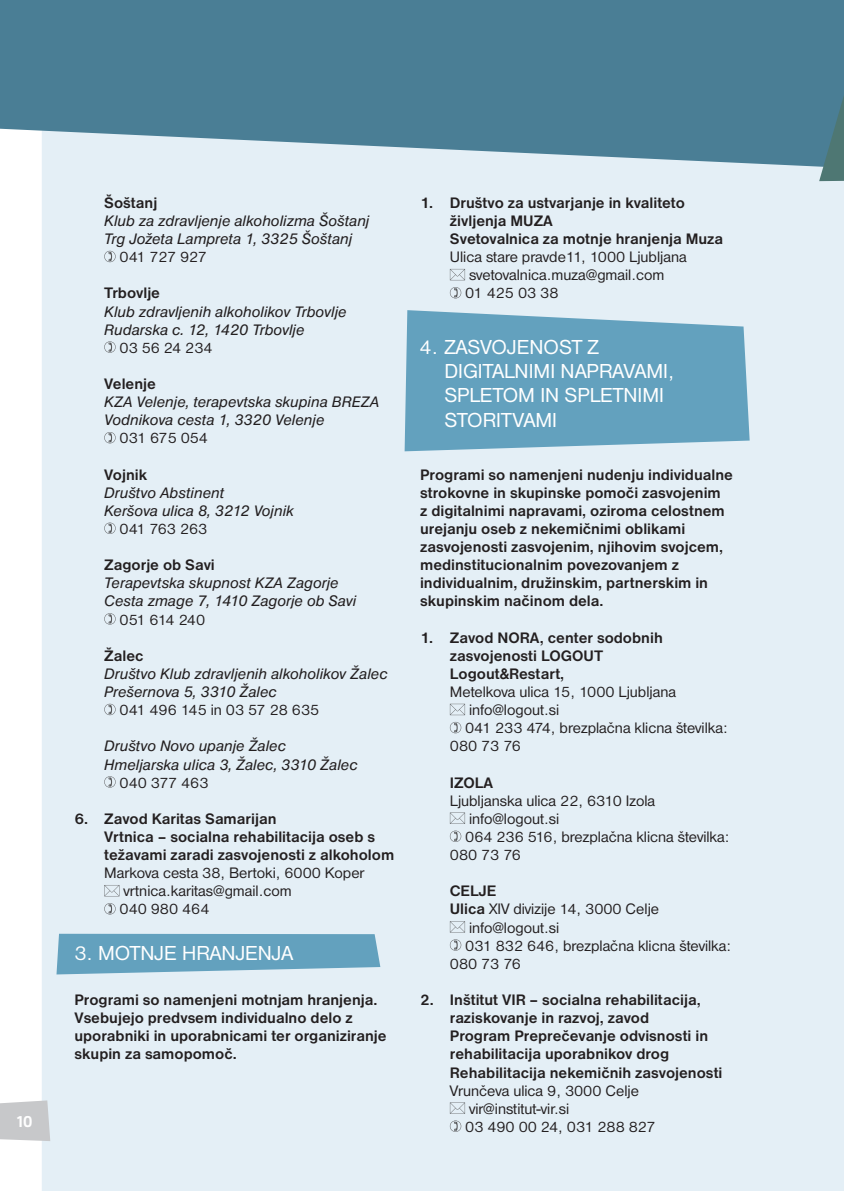
<style>
.page{position:relative;width:844px;height:1191px;background:#fff}
.page>*{position:absolute;margin:0;border:0;box-sizing:border-box;transform-origin:0 0}
.t1{font:21px/24.2px "Nimbus San DEE";color:#fff}
.t2{font:700 15.75px/18px "Nimbus San DEE";color:#231f20}
.t3{font:15.75px/18px "Nimbus San DEE";color:#231f20}
.t4{font:italic 15.75px/18.2px "Nimbus San DEE";color:#231f20}
.t5{font:15.75px "Nimbus San DEE";letter-spacing:-.02em;color:#231f20}
.t6{font:15.75px "Nimbus San DEE";letter-spacing:-.05em;color:#231f20}
.t7{font:700 15.75px "Republika";color:#fff}
.s1{font-weight:700}
</style>
<div class="page">
<div style="left:42px;top:168px;width:801px;height:1023px;background:#e4eff6"></div>
<svg style="left:0;top:0;width:843px;height:168px;background:#5c8ba0"></svg>
<svg style="left:0;top:1100px;width:50px;height:41px;background:#cbccce"></svg>
<svg style="left:819px;top:95px;width:24px;height:86px;background:#4e7c86"></svg>
<svg style="left:104px;top:251px;width:12px;height:11px"></svg>
<svg style="left:104px;top:341px;width:12px;height:12px"></svg>
<svg style="left:104px;top:432px;width:12px;height:11px"></svg>
<svg style="left:104px;top:522px;width:12px;height:12px"></svg>
<svg style="left:104px;top:613px;width:12px;height:11px"></svg>
<svg style="left:104px;top:704px;width:12px;height:11px"></svg>
<svg style="left:104px;top:776px;width:12px;height:11px"></svg>
<svg style="left:104px;top:885px;width:15px;height:11px"></svg>
<svg style="left:104px;top:903px;width:12px;height:11px"></svg>
<svg style="left:450px;top:269px;width:15px;height:11px"></svg>
<svg style="left:450px;top:287px;width:11px;height:11px"></svg>
<svg style="left:450px;top:704px;width:15px;height:11px"></svg>
<svg style="left:450px;top:722px;width:11px;height:11px"></svg>
<svg style="left:450px;top:812px;width:15px;height:12px"></svg>
<svg style="left:450px;top:830px;width:11px;height:12px"></svg>
<svg style="left:450px;top:921px;width:15px;height:11px"></svg>
<svg style="left:450px;top:939px;width:11px;height:11px"></svg>
<svg style="left:450px;top:1102px;width:15px;height:11px"></svg>
<svg style="left:450px;top:1120px;width:11px;height:11px"></svg>
<svg style="left:56px;top:933px;width:324px;height:41px;background:#71a9c4"></svg>
<svg style="left:404px;top:310px;width:345px;height:141px;background:#70a9c3"></svg>
<p class="t7" style="left:17px;top:1109px;width:17px">10</p>
<p class="t2" style="left:104px;top:194px;width:55px">Šoštanj</p>
<p class="t4" style="left:104px;top:212px;width:266px">Klub za zdravljenje alkoholizma Šoštanj<br>Trg Jožeta Lampreta 1, 3325 Šoštanj</p>
<p class="t5" style="left:119px;top:248px;width:89px">041 727 927</p>
<p class="t2" style="left:104px;top:284px;width:57px">Trbovlje</p>
<p class="t4" style="left:104px;top:302px;width:244px">Klub zdravljenih alkoholikov Trbovlje<br>Rudarska c. 12, 1420 Trbovlje</p>
<p class="t3" style="left:119px;top:339px;width:94px">03 56 24 234</p>
<p class="t2" style="left:104px;top:375px;width:53px">Velenje</p>
<p class="t4" style="left:104px;top:393px;width:276px">KZA Velenje, terapevtska skupina BREZA<br>Vodnikova cesta 1, 3320 Velenje</p>
<p class="t3" style="left:119px;top:429px;width:90px">031 675 054</p>
<p class="t2" style="left:104px;top:465px;width:44px">Vojnik</p>
<p class="t4" style="left:104px;top:483px;width:191px">Društvo Abstinent<br>Keršova ulica 8, 3212 Vojnik</p>
<p class="t3" style="left:119px;top:520px;width:89px">041 763 263</p>
<p class="t2" style="left:104px;top:556px;width:112px">Zagorje ob Savi</p>
<p class="t4" style="left:104px;top:574px;width:253px">Terapevtska skupnost KZA Zagorje<br>Cesta zmage 7, 1410 Zagorje ob Savi</p>
<p class="t6" style="left:119px;top:610px;width:87px">051 614 240</p>
<p class="t2" style="left:104px;top:646px;width:41px">Žalec</p>
<p class="t4" style="left:104px;top:665px;width:285px">Društvo Klub zdravljenih alkoholikov Žalec<br>Prešernova 5, 3310 Žalec</p>
<p class="t3" style="left:119px;top:701px;width:201px">041 496 145 in 03 57 28 635</p>
<p class="t4" style="left:104px;top:737px;width:255px">Društvo Novo upanje Žalec<br>Hmeljarska ulica 3, Žalec, 3310 Žalec</p>
<p class="t3" style="left:119px;top:773px;width:90px">040 377 463</p>
<p class="t2" style="left:104px;top:809px;width:291px;text-indent:-30px">6. Zavod Karitas Samarijan<br>Vrtnica – socialna rehabilitacija oseb s težavami zaradi zasvojenosti z alkoholom</p>
<p class="t3" style="left:119px;top:864px;width:246px;text-indent:-15px">Markova cesta 38, Bertoki, 6000 Koper vrtnica.karitas@gmail.com<br>040 980 464</p>
<h1 class="t1" style="left:74px;top:941px;width:220px">3. MOTNJE HRANJENJA</h1>
<p class="t2" style="left:74px;top:991px;width:313px">Programi so namenjeni motnjam hranjenja.<br>Vsebujejo predvsem individualno delo z uporabniki in uporabnicami ter organiziranje skupin za samopomoč.</p>
<p class="t2" style="left:450px;top:194px;width:275px;text-indent:-30px">1. Društvo za ustvarjanje in kvaliteto življenja MUZA<br>Svetovalnica za motnje hranjenja Muza</p>
<p class="t3" style="left:465px;top:248px;width:223px;text-indent:-15px">Ulica stare pravde11, 1000 Ljubljana svetovalnica.muza@gmail.com<br>01 425 03 38</p>
<h1 class="t1" style="left:444px;top:335px;width:231px;text-indent:-25px">4. ZASVOJENOST Z<br>DIGITALNIMI NAPRAVAMI,<br>SPLETOM IN SPLETNIMI<br>STORITVAMI</h1>
<p class="t2" style="left:420px;top:465px;width:314px">Programi so namenjeni nudenju individualne strokovne in skupinske pomoči zasvojenim<br>z digitalnimi napravami, oziroma celostnem urejanju oseb z nekemičnimi oblikami zasvojenosti zasvojenim, njihovim svojcem, medinstitucionalnim povezovanjem z individualnim, družinskim, partnerskim in skupinskim načinom dela.</p>
<p class="t2" style="left:450px;top:628px;width:214px;text-indent:-30px">1. Zavod NORA, center sodobnih zasvojenosti LOGOUT<br>Logout&amp;Restart,</p>
<p class="t3" style="left:450px;top:683px;width:228px">Metelkova ulica 15, 1000 Ljubljana</p>
<p class="t3" style="left:469px;top:701px;width:92px">info@logout.si</p>
<p class="t3" style="left:465px;top:719px;width:264px">041 233 474, brezplačna klicna številka:</p>
<p class="t3" style="left:450px;top:737px;width:72px">080 73 76</p>
<p class="t2" style="left:450px;top:773px;width:45px">IZOLA</p>
<p class="t3" style="left:450px;top:791px;width:207px">Ljubljanska ulica 22, 6310 Izola</p>
<p class="t3" style="left:469px;top:810px;width:92px">info@logout.si</p>
<p class="t3" style="left:465px;top:828px;width:266px">064 236 516, brezplačna klicna številka:</p>
<p class="t3" style="left:450px;top:846px;width:72px">080 73 76</p>
<p class="t2" style="left:450px;top:882px;width:48px">CELJE</p>
<p class="t3" style="left:450px;top:900px;width:211px"><span class="s1">Ulica</span> XIV divizije 14, 3000 Celje</p>
<p class="t3" style="left:469px;top:918px;width:92px">info@logout.si</p>
<p class="t3" style="left:465px;top:936px;width:267px">031 832 646, brezplačna klicna številka:</p>
<p class="t3" style="left:450px;top:954px;width:72px">080 73 76</p>
<p class="t2" style="left:450px;top:991px;width:274px;text-indent:-30px">2. Inštitut VIR – socialna rehabilitacija, raziskovanje in razvoj, zavod<br>Program Preprečevanje odvisnosti in rehabilitacija uporabnikov drog Rehabilitacija nekemičnih zasvojenosti</p>
<p class="t3" style="left:465px;top:1081px;width:192px;text-indent:-15px">Vrunčeva ulica 9, 3000 Celje vir@institut-vir.si<br>03 490 00 24, 031 288 827</p>
</div>
